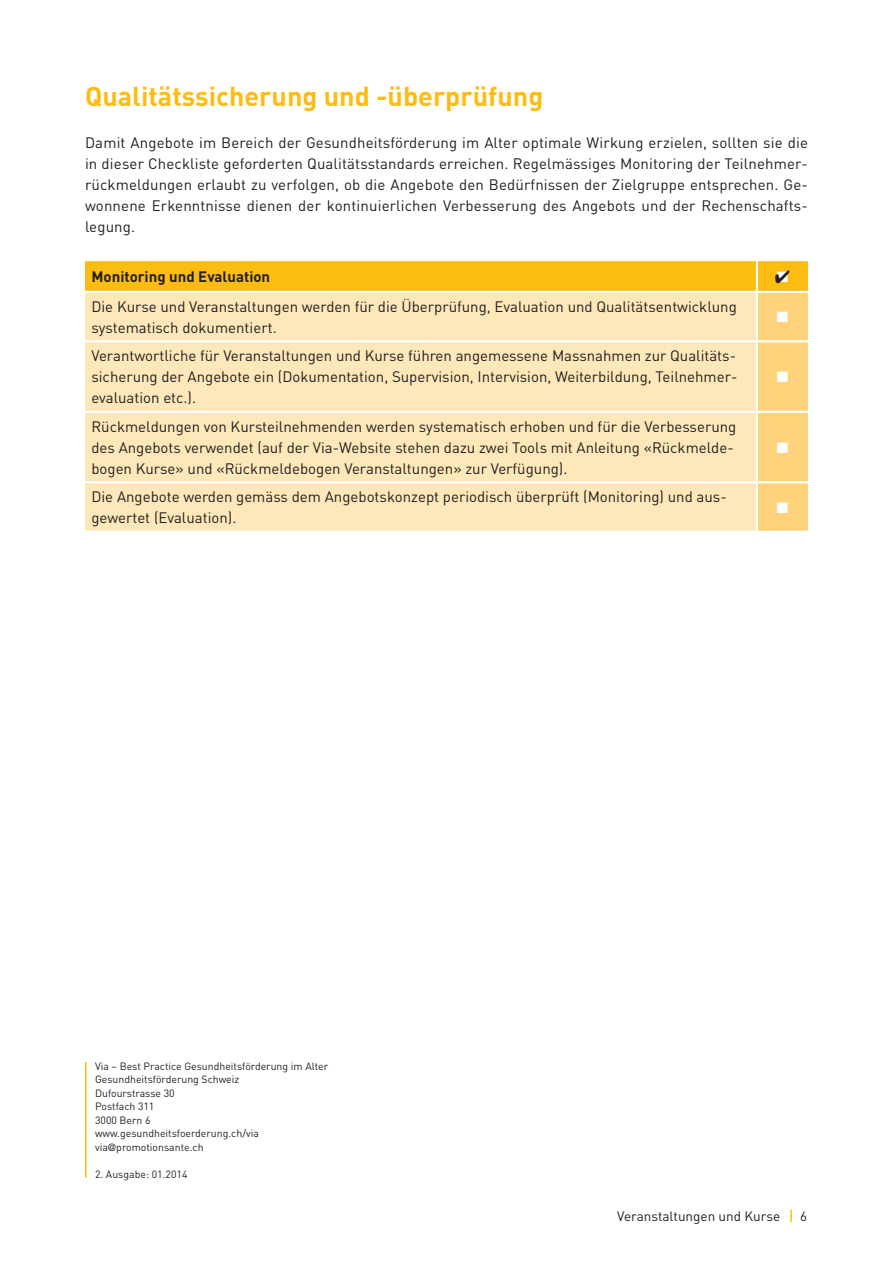
<style>
.page{position:relative;width:893px;height:1263px;background:#fff}
.page>*{position:absolute;margin:0;border:0;box-sizing:border-box;transform-origin:0 0}
.t1{font:700 27px "DINOT";color:#fdbc12}
.t2{font:15px/21px "DINOT";color:#231f20}
.t3{font:700 15px "DINOT";color:#231f20}
.t4{font:15px "Zapf Dingbats ITC";color:#fff}
.t5{font:13.5px "DINOT";color:#231f20}
.t6{font:10.5px/13.5px "DINOT";color:#231f20}
.s1{font-family:"Frutiger LT Std";font-weight:300}
</style>
<div class="page">
<svg style="left:790px;top:1209px;width:2px;height:13px"></svg>
<hr style="left:85px;top:1062px;width:2px;height:116px;background:#fdbc12">
<svg style="left:85px;top:261px;width:723px;height:270px;background:#fde2a6"></svg>
<h1 class="t1" style="left:85px;top:78px;width:460px">Qualitätssicherung und -überprüfung</h1>
<p class="t2" style="left:85px;top:131px;width:724px;text-align:justify">Damit Angebote im Bereich der Gesundheitsförderung im Alter optimale Wirkung erzielen, sollten sie die in dieser Checkliste geforderten Qualitätsstandards erreichen. Regelmässiges Monitoring der Teilnehmer&shy;rückmeldungen erlaubt zu verfolgen, ob die Angebote den Bedürfnissen der Zielgruppe entsprechen. Ge&shy;wonnene Erkenntnisse dienen der kontinuierlichen Verbesserung des Angebots und der Rechenschafts&shy;legung.</p>
<p class="t3" style="left:91px;top:267px;width:180px">Monitoring und Evaluation</p>
<p class="t2" style="left:91px;top:295px;width:647px">Die Kurse und Veranstaltungen werden für die Überprüfung, Evaluation und Qualitätsentwicklung systematisch dokumentiert.</p>
<p class="t4" style="left:777px;top:310px;width:13px">■</p>
<p class="t2" style="left:91px;top:345px;width:648px;text-align:justify">Verantwortliche für Veranstaltungen und Kurse führen angemessene Massnahmen zur Qualitäts&shy;sicherung der Angebote ein (Dokumentation, Supervision, Intervision, Weiterbildung, Teilnehmer&shy;evaluation etc.).</p>
<p class="t2" style="left:91px;top:415px;width:646px">Rückmeldungen von Kursteilnehmenden werden systematisch erhoben und für die Verbesserung des Angebots verwendet (auf der Via-Website stehen dazu zwei Tools mit Anleitung «Rückmelde&shy;bogen Kurse» und «Rückmeldebogen Veranstaltungen» zur Verfügung).</p>
<p class="t4" style="left:777px;top:370px;width:13px">■</p>
<p class="t4" style="left:777px;top:441px;width:13px">■</p>
<p class="t2" style="left:91px;top:486px;width:637px">Die Angebote werden gemäss dem Angebotskonzept periodisch überprüft (Monitoring) und aus&shy;gewertet (Evaluation).</p>
<p class="t4" style="left:777px;top:500px;width:13px">■</p>
<p class="t6" style="left:95px;top:1059px;width:235px">Via – Best Practice Gesundheitsförderung im Alter<br>Gesundheitsförderung Schweiz<br>Dufourstrasse 30<br>Postfach 311<br>3000 Bern 6<br>www.gesundheitsfoerderung.ch/via via<span class="s1">@</span>promotionsante.ch</p>
<p class="t6" style="left:95px;top:1167px;width:94px">2. Ausgabe: 01.2014</p>
<p class="t5" style="left:617px;top:1206px;width:165px">Veranstaltungen und Kurse</p>
<p class="t5" style="left:800px;top:1206px;width:9px">6</p>
</div>
